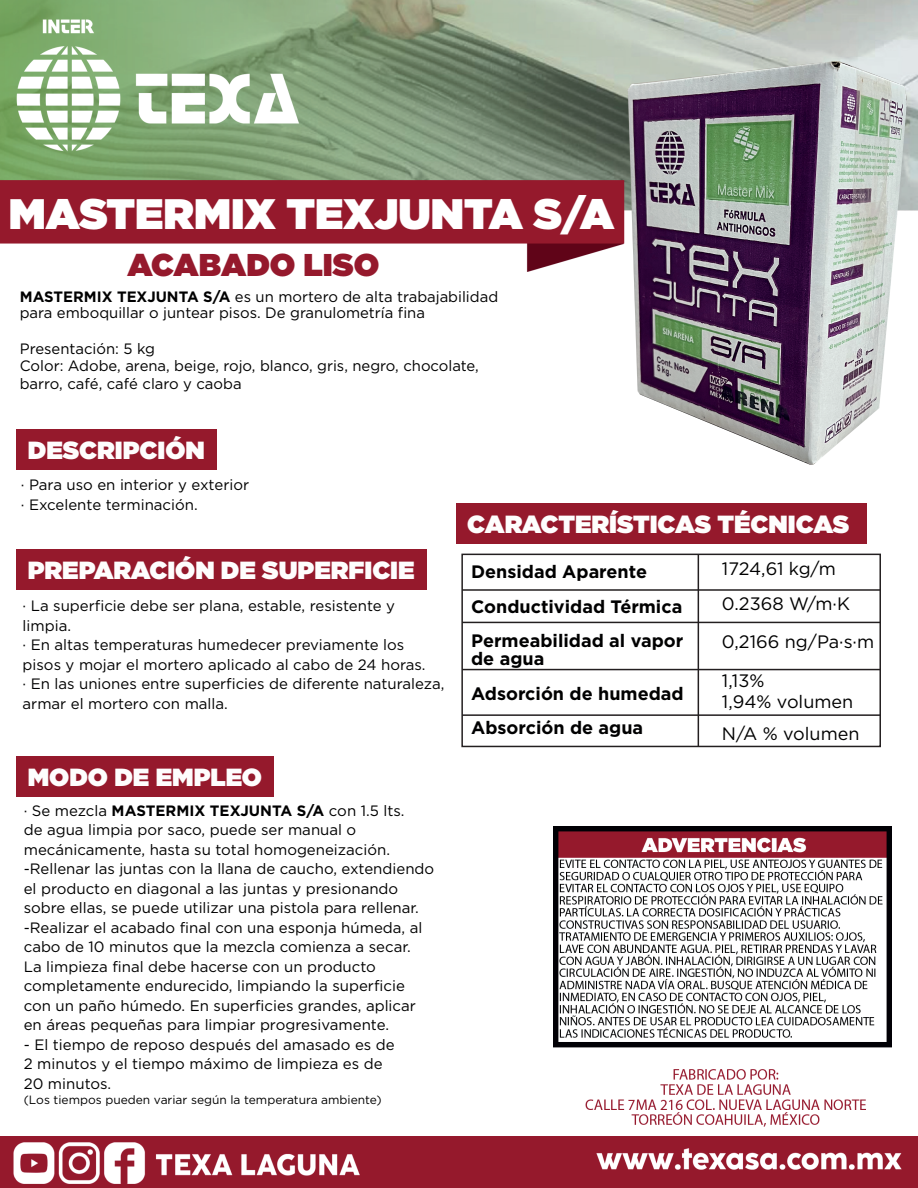
<style>
.page{position:relative;width:918px;height:1188px;background:#fff}
.page>*{position:absolute;margin:0;border:0;box-sizing:border-box;transform-origin:0 0}
.t1{font:900 42.6px "Gotham";color:#fff}
.t2{font:900 31.5px "Gotham";color:#95192c}
.t3{font:900 24.75px "Gotham";color:#fefdfd}
.t4{font:700 18px/34.5px "Gotham";color:#000001}
.t5{font:18px/34.8px "Gotham";color:#000001}
.t6{font:15px/19.5px "Gotham";color:#000001}
.t7{font:12px "Gotham";color:#000001}
.s1{font-weight:700}
</style>
<div class="page">
<img style="left:0;top:0;width:918px;height:272px">
<img style="left:0;top:1137px;width:918px;height:51px">
<img style="left:553px;top:827px;width:338px;height:299px">
<div style="left:456px;top:503px;width:410px;height:40px;background:#95192c"></div>
<div style="left:461px;top:554px;width:420px;height:193px;border:2px solid #231f20"></div>
<hr style="left:698px;top:554px;width:1px;height:192px;background:#231f20">
<hr style="left:462px;top:589px;width:418px;height:2px;background:#231f20">
<hr style="left:462px;top:622px;width:418px;height:1px;background:#231f20">
<hr style="left:462px;top:669px;width:418px;height:1px;background:#231f20">
<hr style="left:462px;top:714px;width:418px;height:2px;background:#231f20">
<img style="left:627px;top:61px;width:279px;height:404px">
<div style="left:17px;top:429px;width:200px;height:40px;background:#95192c"></div>
<div style="left:17px;top:549px;width:410px;height:40px;background:#95192c"></div>
<div style="left:17px;top:756px;width:257px;height:40px;background:#95192c"></div>
<h1 class="t1" style="left:9px;top:189px;width:607px">MASTERMIX TEXJUNTA S/A</h1>
<h2 class="t2" style="left:127px;top:247px;width:253px">ACABADO LISO</h2>
<p class="t6" style="left:20px;top:288px;width:480px;line-height:16.5px"><span class="s1">MASTERMIX TEXJUNTA S/A</span> es un mortero de alta trabajabilidad para emboquillar o juntear pisos. De granulometría fina</p>
<p class="t6" style="left:20px;top:339px;width:461px;line-height:17.7px">Presentación: 5 kg<br>Color: Adobe, arena, beige, rojo, blanco, gris, negro, chocolate, barro, café, café claro y caoba</p>
<h3 class="t3" style="left:28px;top:436px;width:179px">DESCRIPCIÓN</h3>
<p class="t6" style="left:21px;top:475px;width:230px">· Para uso en interior y exterior · Excelente terminación.</p>
<h3 class="t3" style="left:28px;top:556px;width:388px">PREPARACIÓN DE SUPERFICIE</h3>
<p class="t6" style="left:23px;top:596px;width:423px">· La superficie debe ser plana, estable, resistente y limpia.<br>· En altas temperaturas humedecer previamente los pisos y mojar el mortero aplicado al cabo de 24 horas.<br>· En las uniones entre superficies de diferente naturaleza, armar el mortero con malla.</p>
<h3 class="t3" style="left:28px;top:763px;width:236px">MODO DE EMPLEO</h3>
<p class="t6" style="left:24px;top:800px;width:412px">· Se mezcla <span class="s1">MASTERMIX TEXJUNTA S/A</span> con 1.5 lts.<br>de agua limpia por saco, puede ser manual o mecánicamente, hasta su total homogeneización. -Rellenar las juntas con la llana de caucho, extendiendo el producto en diagonal a las juntas y presionando sobre ellas, se puede utilizar una pistola para rellenar. -Realizar el acabado final con una esponja húmeda, al cabo de 10 minutos que la mezcla comienza a secar.<br>La limpieza final debe hacerse con un producto completamente endurecido, limpiando la superficie con un paño húmedo. En superficies grandes, aplicar en áreas pequeñas para limpiar progresivamente.</p>
<p class="t6" style="left:24px;top:1034px;width:372px">- El tiempo de reposo después del amasado es de<br>2 minutos y el tiempo máximo de limpieza es de<br>20 minutos.</p>
<p class="t7" style="left:24px;top:1093px;width:360px">(Los tiempos pueden variar según la temperatura ambiente)</p>
<h3 class="t3" style="left:467px;top:510px;width:384px">CARACTERÍSTICAS TÉCNICAS</h3>
<p class="t4" style="left:471px;top:554px;width:214px">Densidad Aparente<br>Conductividad Térmica<br>Permeabilidad al vapor</p>
<p class="t4" style="left:471px;top:641px;width:214px">de agua<br>Adsorción de humedad<br>Absorción de agua</p>
<p class="t5" style="left:722px;top:551px;width:129px">1724,61 kg/m<br>0.2368 W/m·K</p>
<p class="t5" style="left:722px;top:622px;width:154px;line-height:39.3px">0,2166 ng/Pa·s·m<br>1,13%</p>
<p class="t5" style="left:722px;top:686px;width:139px;line-height:31.8px">1,94% volumen<br>N/A % volumen</p>
</div>
